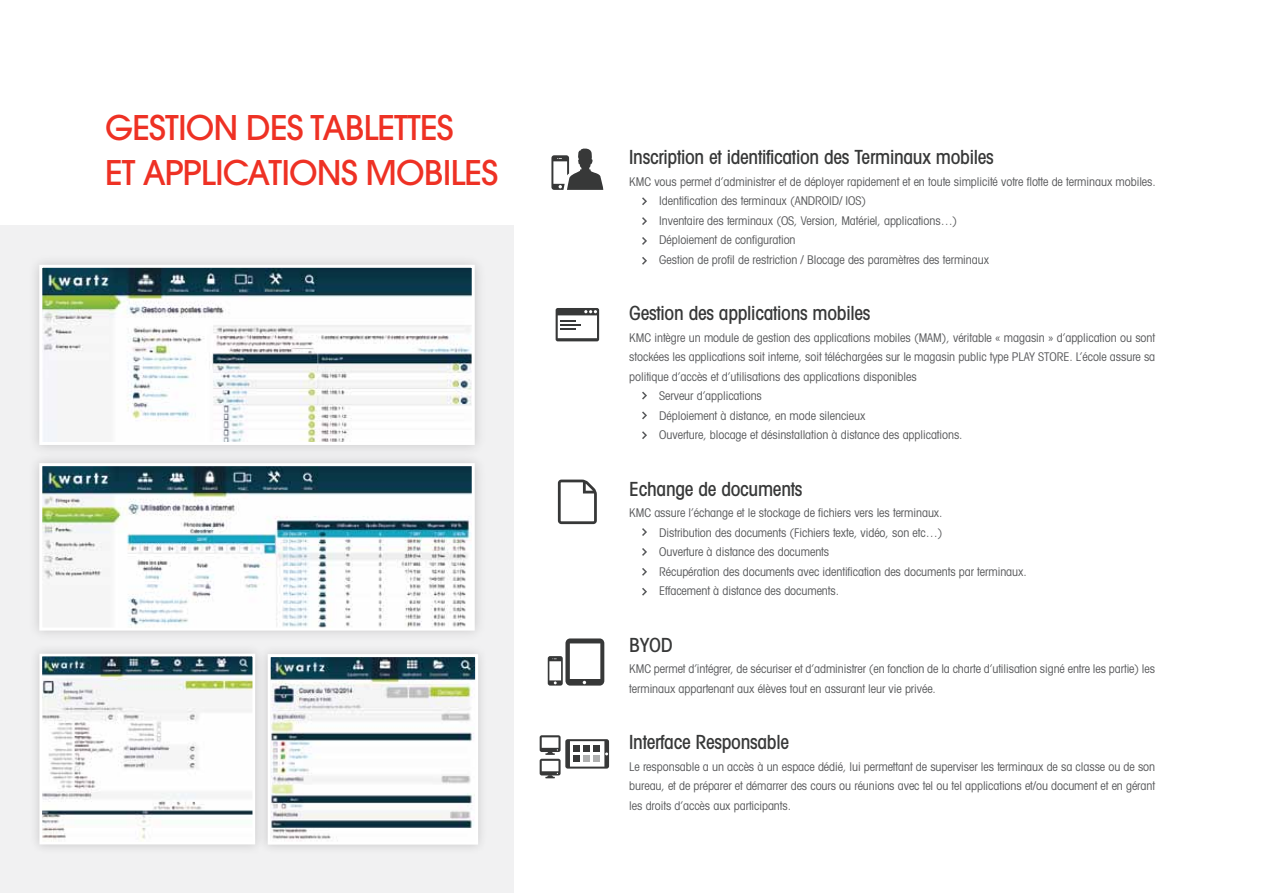
<style>
.page{position:relative;width:1263px;height:893px;background:#fff}
.page>*{position:absolute;margin:0;border:0;box-sizing:border-box;transform-origin:0 0}
.t1{font:500 33.75px/45px "Avant Garde";letter-spacing:-.025em;color:#ee3124}
.t2{font:500 condensed 19.5px "Avant Garde";letter-spacing:-.015em;color:#373838}
.t3{font:condensed 12px/19.5px "Avant Garde";letter-spacing:-.005em;color:#58595b}
</style>
<div class="page">
<div style="left:0;top:226px;width:514px;height:667px;background:#f1f1f2"></div>
<svg style="left:556px;top:308px;width:43px;height:33px"></svg>
<hr style="left:560px;top:324px;width:21px;height:2px;background:#373838">
<svg style="left:548px;top:638px;width:56px;height:48px"></svg>
<svg style="left:558px;top:480px;width:39px;height:44px"></svg>
<svg style="left:642px;top:197px;width:5px;height:8px"></svg>
<svg style="left:642px;top:217px;width:5px;height:8px"></svg>
<svg style="left:642px;top:237px;width:5px;height:8px"></svg>
<svg style="left:642px;top:257px;width:5px;height:8px"></svg>
<svg style="left:642px;top:391px;width:5px;height:9px"></svg>
<svg style="left:642px;top:411px;width:5px;height:9px"></svg>
<svg style="left:642px;top:431px;width:5px;height:8px"></svg>
<svg style="left:642px;top:528px;width:5px;height:8px"></svg>
<svg style="left:642px;top:548px;width:5px;height:8px"></svg>
<svg style="left:642px;top:568px;width:5px;height:8px"></svg>
<svg style="left:642px;top:588px;width:5px;height:8px"></svg>
<svg style="left:551px;top:148px;width:52px;height:42px"></svg>
<svg style="left:540px;top:735px;width:69px;height:43px"></svg>
<div style="left:573px;top:755px;width:6px;height:7px;background:#373838"></div>
<div style="left:583px;top:755px;width:7px;height:7px;background:#afb0b0"></div>
<div style="left:593px;top:755px;width:7px;height:7px;background:#afb0b0"></div>
<div style="left:573px;top:745px;width:6px;height:7px;background:#373838"></div>
<div style="left:583px;top:745px;width:7px;height:7px;background:#373838"></div>
<div style="left:593px;top:745px;width:7px;height:7px;background:#373838"></div>
<img style="left:43px;top:269px;width:428px;height:172px">
<div style="left:39px;top:265px;width:436px;height:180px;border:3px solid #fff"></div>
<img style="left:43px;top:467px;width:428px;height:160px">
<div style="left:39px;top:463px;width:436px;height:168px;border:3px solid #fff"></div>
<img style="left:43px;top:658px;width:208px;height:182px">
<div style="left:39px;top:654px;width:216px;height:190px;border:3px solid #fff"></div>
<div style="left:254px;top:648px;width:227px;height:204px;background:#e5e5e6"></div>
<img style="left:272px;top:658px;width:202px;height:183px">
<div style="left:268px;top:654px;width:210px;height:191px;border:3px solid #fff"></div>
<h1 class="t1" style="left:105px;top:105px;width:394px">GESTION DES TABLETTES<br>ET APPLICATIONS MOBILES</h1>
<h2 class="t2" style="left:629px;top:145px;width:366px">Inscription et identification des Terminaux mobiles</h2>
<p class="t3" style="left:659px;top:171px;width:498px;text-indent:-30px">KMC vous permet d’administrer et de déployer rapidement et en toute simplicité votre flotte de terminaux mobiles.<br>Identification des terminaux (ANDROID/ IOS)<br>Inventaire des terminaux (OS, Version, Matériel, applications…)<br>Déploiement de configuration<br>Gestion de profil de restriction / Blocage des paramètres des terminaux</p>
<h2 class="t2" style="left:629px;top:301px;width:243px">Gestion des applications mobiles</h2>
<p class="t3" style="left:629px;top:327px;width:527px">KMC intègre un module de gestion des applications mobiles (MAM), véritable « magasin » d’application ou sont</p>
<p class="t3" style="left:629px;top:347px;width:527px">stockées les applications soit interne, soit téléchargées sur le magasin public type PLAY STORE. L’école assure sa</p>
<p class="t3" style="left:629px;top:366px;width:289px">politique d’accès et d’utilisations des applications disponibles</p>
<p class="t3" style="left:659px;top:386px;width:104px">Serveur d’applications</p>
<p class="t3" style="left:659px;top:405px;width:208px">Déploiement à distance, en mode silencieux</p>
<p class="t3" style="left:659px;top:425px;width:305px">Ouverture, blocage et désinstallation à distance des applications.</p>
<h2 class="t2" style="left:629px;top:477px;width:175px">Echange de documents</h2>
<p class="t3" style="left:659px;top:503px;width:369px;text-indent:-30px">KMC assure l’échange et le stockage de fichiers vers les terminaux.<br>Distribution des documents (Fichiers texte, vidéo, son etc…)<br>Ouverture à distance des documents<br>Récupération des documents avec identification des documents par terminaux.<br>Effacement à distance des documents.</p>
<h2 class="t2" style="left:629px;top:633px;width:45px">BYOD</h2>
<p class="t3" style="left:629px;top:659px;width:527px">KMC permet d’intégrer, de sécuriser et d’administrer (en fonction de la charte d’utilisation signé entre les partie) les terminaux appartenant aux élèves tout en assurant leur vie privée.</p>
<h2 class="t2" style="left:629px;top:730px;width:161px">Interface Responsable</h2>
<p class="t3" style="left:629px;top:756px;width:527px;text-align:justify">Le responsable a un accès à un espace dédié, lui permettant de superviser les terminaux de sa classe ou de son bureau, et de préparer et démarrer des cours ou réunions avec tel ou tel applications et/ou document et en gérant les droits d’accès aux participants.</p>
</div>
